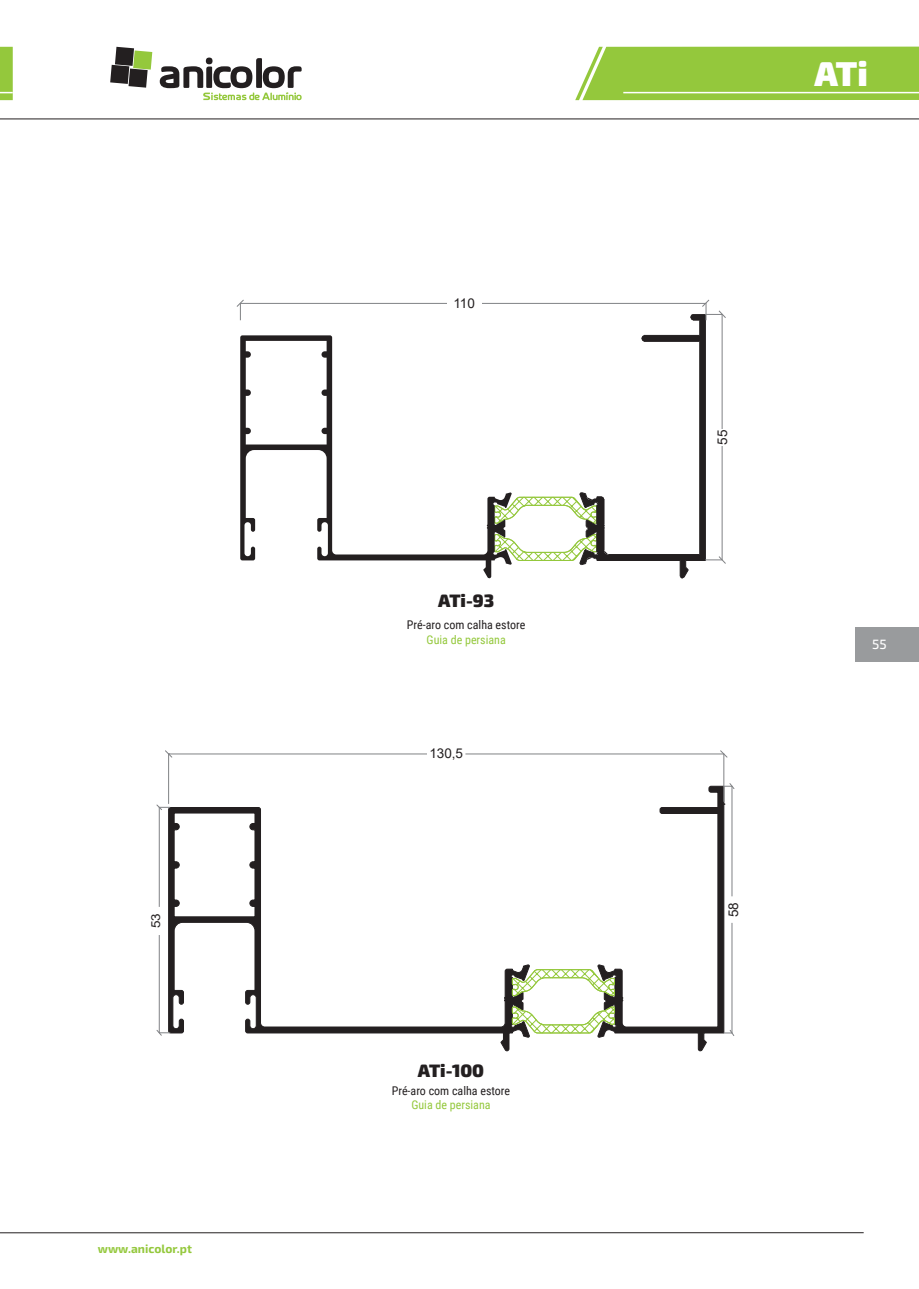
<style>
.page{position:relative;width:919px;height:1289px;background:#fff}
.page>*{position:absolute;margin:0;border:0;box-sizing:border-box;transform-origin:0 0}
.t1{font:900 34.5px "Exo 2.0";color:#fff}
.t2{font:900 18px "Exo 2.0";color:#231f20}
.t3{font:13.5px "Arial";color:#231f20}
.t4{font:500 13.5px "Exo 2.0";color:#fff}
.t5{font:12.3px "Arial";color:#231f20;scale:1.09 1}
.t6{font:12px "Roboto Condensed";color:#231f20}
.t7{font:12px "Roboto Condensed";color:#94c83c}
.t8{font:700 12px "Exo 2.0";color:#94c83c}
</style>
<div class="page">
<svg style="left:575px;top:47px;width:343px;height:53px;background:#99ca46"></svg>
<hr style="left:623px;top:92px;width:295px;height:1px;background:#fff">
<svg style="left:0;top:47px;width:13px;height:53px"></svg>
<div style="left:855px;top:627px;width:63px;height:34px;background:#999b9d"></div>
<svg style="left:168px;top:807px;width:343px;height:244px"></svg>
<hr style="left:723px;top:754px;width:1px;height:47px;background:#808285">
<hr style="left:168px;top:754px;width:1px;height:49px;background:#808285">
<hr style="left:169px;top:753px;width:554px;height:1px;background:#808285">
<hr style="left:159px;top:807px;width:1px;height:225px;background:#808285">
<div style="left:149px;top:906px;width:16px;height:29px;background:#fff"></div>
<div style="left:427px;top:745px;width:38px;height:17px;background:#fff"></div>
<svg style="left:156px;top:804px;width:99px;height:113px"></svg>
<svg style="left:165px;top:750px;width:7px;height:7px"></svg>
<svg style="left:720px;top:750px;width:7px;height:7px"></svg>
<svg style="left:156px;top:1029px;width:16px;height:6px"></svg>
<svg style="left:511px;top:783px;width:223px;height:268px"></svg>
<svg style="left:240px;top:335px;width:254px;height:243px"></svg>
<svg style="left:494px;top:314px;width:211px;height:264px"></svg>
<div style="left:240px;top:303px;width:466px;height:17px;border:1px solid #808285"></div>
<div style="left:447px;top:298px;width:34px;height:10px;background:#fff"></div>
<svg style="left:236px;top:299px;width:8px;height:8px"></svg>
<svg style="left:702px;top:299px;width:7px;height:8px"></svg>
<svg style="left:718px;top:556px;width:8px;height:8px"></svg>
<svg style="left:718px;top:310px;width:8px;height:8px"></svg>
<hr style="left:0;top:119px;width:918px;height:1px;background:#231f20">
<svg style="left:110px;top:47px;width:42px;height:41px"></svg>
<svg style="left:160px;top:58px;width:141px;height:42px"></svg>
<hr style="left:0;top:1232px;width:863px;height:1px;background:#231f20">
<p class="t5" style="left:147px;top:928px;width:15px;rotate:-90deg">53</p>
<p class="t8" style="left:98px;top:1241px;width:96px">www.anicolor.pt</p>
<p class="t3" style="left:453px;top:294px;width:23px">110</p>
<h2 class="t2" style="left:438px;top:590px;width:58px">ATi-93</h2>
<p class="t6" style="left:407px;top:616px;width:120px">Pré-aro com calha estore</p>
<p class="t7" style="left:426px;top:631px;width:81px">Guia de persiana</p>
<p class="t3" style="left:429px;top:743px;width:35px">130,5</p>
<h2 class="t2" style="left:418px;top:1059px;width:68px">ATi-100</h2>
<p class="t6" style="left:391px;top:1081px;width:120px">Pré-aro com calha estore</p>
<p class="t7" style="left:411px;top:1096px;width:81px">Guia de persiana</p>
<h1 class="t1" style="left:814px;top:53px;width:55px">ATi</h1>
<p class="t3" style="left:713px;top:444px;width:17px;rotate:-90deg">55</p>
<p class="t3" style="left:724px;top:917px;width:17px;rotate:-90deg">58</p>
<p class="t4" style="left:872px;top:636px;width:16px">55</p>
</div>
